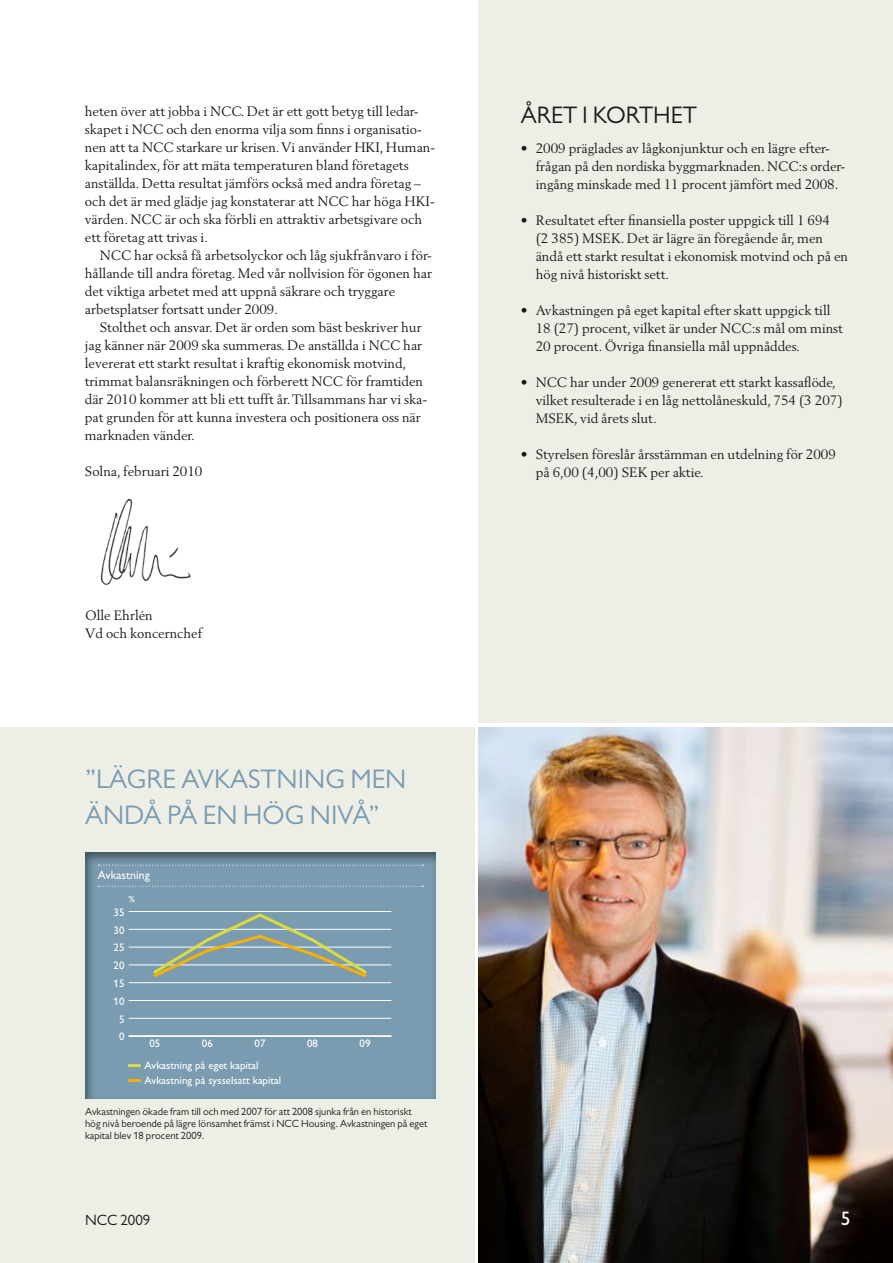
<style>
.page{position:relative;width:893px;height:1263px;background:#fff}
.page>*{position:absolute;margin:0;border:0;box-sizing:border-box;transform-origin:0 0}
.t1{font:27px/36px "Gill Alt One";color:#7a9bb0}
.t2{font:24px "Gill Alt One";color:#1b1b1a}
.t3{font:19.5px "Gill Alt One";color:#fff}
.t4{font:15px "Gill Alt One";color:#1b1b1a}
.t5{font:13.5px/18px "Berling";color:#1b1b1a}
.t6{font:12px "Gill Alt One";color:#fff}
.t7{font:10.95px/14.9px "Gill Alt One";color:#fff}
.t8{font:10.5px/12px "Gill Alt One";color:#1b1b1a}
.t9{font:9px "Gill Alt One";color:#fff}
</style>
<div class="page">
<div style="left:0;top:727px;width:474px;height:536px;background:#edefe7"></div>
<img style="left:478px;top:727px;width:415px;height:536px">
<div style="left:84px;top:850px;width:354px;height:249px;background:#1b1b1a;opacity:.55"></div>
<svg style="left:98px;top:865px;width:326px;height:1px"></svg>
<svg style="left:98px;top:886px;width:326px;height:1px"></svg>
<div style="left:478px;top:0;width:415px;height:723px;background:#edefe7"></div>
<img style="left:100px;top:498px;width:91px;height:88px">
<p class="t5" style="left:85px;top:102px;width:335px">heten över att jobba i NCC. Det är ett gott betyg till ledar-</p>
<p class="t5" style="left:85px;top:120px;width:338px">skapet i NCC och den enorma vilja som finns i organisatio-</p>
<p class="t5" style="left:85px;top:138px;width:352px">nen att ta NCC starkare ur krisen. Vi använder HKI, Human-</p>
<p class="t5" style="left:85px;top:156px;width:325px">kapitalindex, för att mäta temperaturen bland företagets</p>
<p class="t5" style="left:85px;top:174px;width:338px">anställda. Detta resultat jämförs också med andra företag –</p>
<p class="t5" style="left:85px;top:192px;width:351px">och det är med glädje jag konstaterar att NCC har höga HKI-</p>
<p class="t5" style="left:85px;top:210px;width:339px">värden. NCC är och ska förbli en attraktiv arbetsgivare och</p>
<p class="t5" style="left:85px;top:228px;width:125px">ett företag att trivas i.</p>
<p class="t5" style="left:100px;top:246px;width:333px">NCC har också få arbetsolyckor och låg sjukfrånvaro i för-</p>
<p class="t5" style="left:85px;top:264px;width:349px">hållande till andra företag. Med vår nollvision för ögonen har</p>
<p class="t5" style="left:85px;top:282px;width:312px">det viktiga arbetet med att uppnå säkrare och tryggare</p>
<p class="t5" style="left:85px;top:300px;width:195px">arbetsplatser fortsatt under 2009.</p>
<p class="t5" style="left:100px;top:318px;width:323px">Stolthet och ansvar. Det är orden som bäst beskriver hur</p>
<p class="t5" style="left:85px;top:336px;width:339px">jag känner när 2009 ska summeras. De anställda i NCC har</p>
<p class="t5" style="left:85px;top:354px;width:323px">levererat ett starkt resultat i kraftig ekonomisk motvind,</p>
<p class="t5" style="left:85px;top:372px;width:340px">trimmat balansräkningen och förberett NCC för framtiden</p>
<p class="t5" style="left:85px;top:390px;width:344px">där 2010 kommer att bli ett tufft år. Tillsammans har vi ska-</p>
<p class="t5" style="left:85px;top:408px;width:337px">pat grunden för att kunna investera och positionera oss när</p>
<p class="t5" style="left:85px;top:426px;width:112px">marknaden vänder.</p>
<p class="t5" style="left:85px;top:462px;width:119px">Solna, februari 2010</p>
<p class="t5" style="left:85px;top:606px;width:119px">Olle Ehrlén<br>Vd och koncernchef</p>
<p class="t1" style="left:85px;top:761px;width:59px">”lägre</p>
<p class="t1" style="left:181px;top:761px;width:18px">avkastning</p>
<p class="t1" style="left:85px;top:761px;width:296px;text-indent:265px">men ändå på en hög nivå”</p>
<p class="t6" style="left:98px;top:868px;width:54px">Avkastning</p>
<p class="t9" style="left:129px;top:894px;width:8px">%</p>
<p class="t7" style="left:114px;top:905px;width:12px">35</p>
<p class="t7" style="left:114px;top:922px;width:12px">30</p>
<p class="t7" style="left:114px;top:940px;width:12px">25</p>
<p class="t7" style="left:114px;top:958px;width:12px">20</p>
<p class="t7" style="left:114px;top:976px;width:12px">15</p>
<p class="t7" style="left:114px;top:994px;width:12px">10</p>
<p class="t7" style="left:119px;top:1011px;width:7px">5</p>
<p class="t7" style="left:119px;top:1029px;width:7px">0</p>
<p class="t7" style="left:149px;top:1036px;width:12px">05</p>
<p class="t7" style="left:202px;top:1036px;width:12px">06</p>
<p class="t7" style="left:255px;top:1036px;width:12px">07</p>
<p class="t7" style="left:307px;top:1036px;width:12px">08</p>
<p class="t7" style="left:360px;top:1036px;width:12px">09</p>
<p class="t7" style="left:145px;top:1058px;width:138px">Avkastning på eget kapital<br>Avkastning på sysselsatt kapital</p>
<p class="t8" style="left:85px;top:1106px;width:344px">Avkastningen ökade fram till och med 2007 för att 2008 sjunka från en historiskt hög nivå beroende på lägre lönsamhet främst i NCC Housing. Avkastningen på eget kapital blev 18 procent 2009.</p>
<p class="t2" style="left:521px;top:101px;width:16px">Året</p>
<p class="t2" style="left:582px;top:101px;width:27px">i korthet</p>
<p class="t5" style="left:536px;top:140px;width:310px;text-indent:-15px">• 2009 präglades av lågkonjunktur och en lägre efter&shy;frågan på den nordiska byggmarknaden. NCC:s order&shy;ingång minskade med 11 procent jämfört med 2008.</p>
<p class="t5" style="left:536px;top:212px;width:314px;text-indent:-15px">• Resultatet efter finansiella poster uppgick till 1 694<br>(2 385) MSEK. Det är lägre än föregående år, men ändå ett starkt resultat i ekonomisk motvind och på en hög nivå historiskt sett.</p>
<p class="t5" style="left:536px;top:302px;width:309px;text-indent:-15px">• Avkastningen på eget kapital efter skatt uppgick till<br>18 (27) procent, vilket är under NCC:s mål om minst<br>20 procent. Övriga finansiella mål uppnåddes.</p>
<p class="t5" style="left:536px;top:374px;width:308px;text-indent:-15px">• NCC har under 2009 genererat ett starkt kassaflöde, vilket resulterade i en låg nettolåneskuld, 754 (3 207)<br>MSEK, vid årets slut.</p>
<p class="t5" style="left:536px;top:446px;width:302px;text-indent:-15px">• Styrelsen föreslår årsstämman en utdelning för 2009 på 6,00 (4,00) SEK per aktie.</p>
<p class="t4" style="left:85px;top:1211px;width:67px">NCC 2009</p>
<p class="t3" style="left:841px;top:1207px;width:11px">5</p>
</div>
